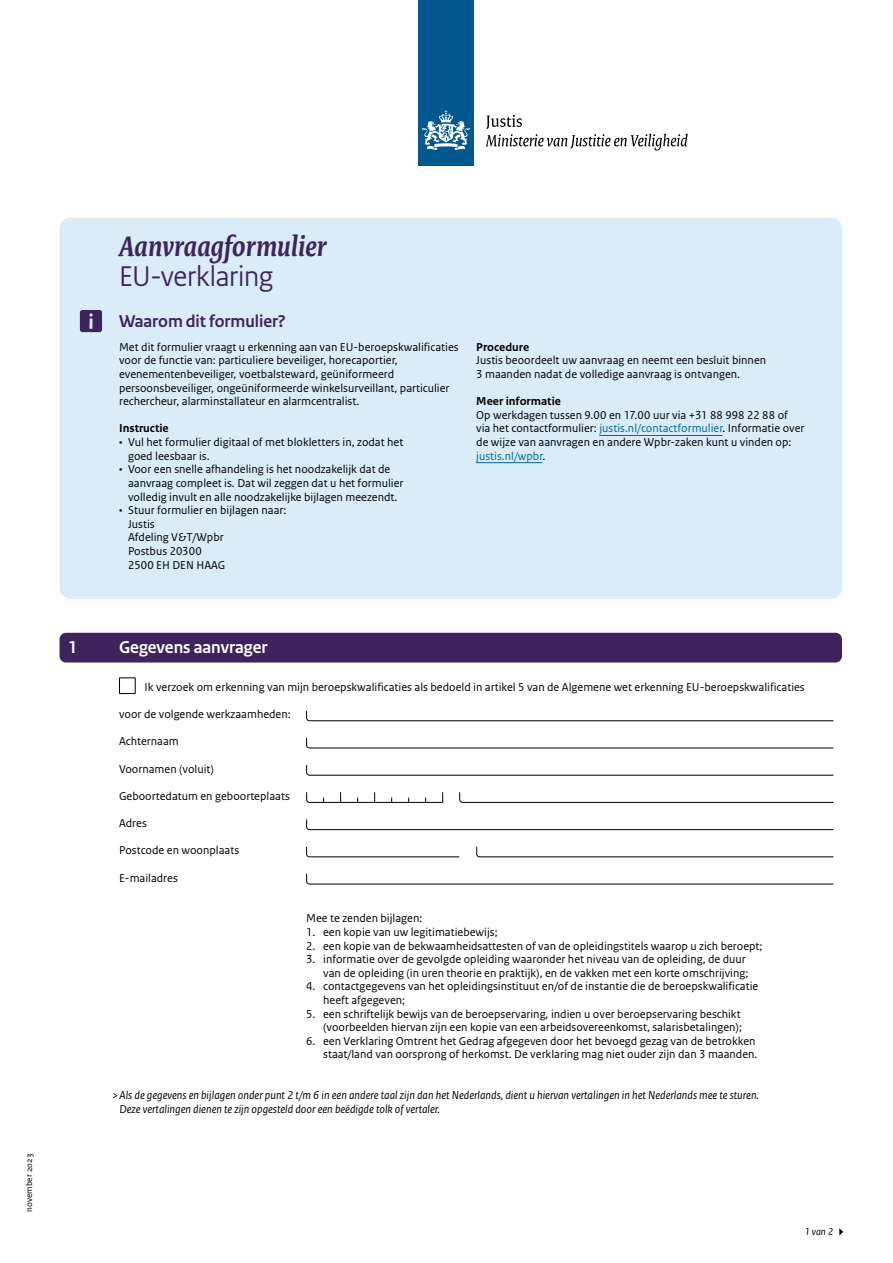
<style>
.page{position:relative;width:893px;height:1263px;background:#fff}
.page>*{position:absolute;margin:0;border:0;box-sizing:border-box;transform-origin:0 0}
.Titel_Regular{font:italic 700 30px/30px "Rijksoverheid Serif";letter-spacing:-.005em;color:#3e245d}
.Kop_Inspring{font:700 18px "Rijksoverheid Sans Heading";color:#3e245d}
.Kop_wit{font:700 18px "Rijksoverheid Sans Heading";color:#fff}
.Tekst_introductie_witregel{font:12px/13.6px "Rijksoverheid Sans Text";color:#000}
.Tekst_invulkaders{font:12px "Rijksoverheid Sans Text";color:#000}
.Tekst_invulkaders-2{font:italic 12px/13.6px "Rijksoverheid Sans Text";color:#000}
.Tekst_introductie{font:12px/13.6px "Rijksoverheid Sans Text";color:#000}
.Tekst_introductie_kop{font:700 12px "Rijksoverheid Sans Text";color:#000}
.t1{font:italic 10.5px "Rijksoverheid Sans Text";color:#000}
.Tekst_omschrijving{font:9px "Rijksoverheid Sans Text";color:#000}
.s1{font-family:"Rijksoverheid Sans Heading";font-weight:400;font-style:normal}
.s2{color:#01689b}
</style>
<div class="page">
<div style="left:418px;top:0;width:56px;height:166px;background:#00588e"></div>
<svg style="left:422px;top:110px;width:48px;height:40px"></svg>
<svg style="left:486px;top:115px;width:202px;height:35px"></svg>
<svg style="left:839px;top:1228px;width:4px;height:7px"></svg>
<div style="left:60px;top:218px;width:782px;height:381px;background:#d9ecf8;border-radius:11px"></div>
<hr style="left:599px;top:435px;width:123px;height:1px;background:#01689b">
<hr style="left:476px;top:462px;width:66px;height:1px;background:#01689b">
<div style="left:60px;top:633px;width:782px;height:29px;background:#3e245d;border-radius:6px"></div>
<svg style="left:80px;top:310px;width:22px;height:22px"></svg>
<svg style="left:113px;top:1093px;width:4px;height:5px"></svg>
<div style="left:119px;top:677px;width:17px;height:17px;border:1px solid #000"></div>
<svg style="left:306px;top:710px;width:528px;height:12px"></svg>
<svg style="left:306px;top:737px;width:528px;height:12px"></svg>
<svg style="left:306px;top:765px;width:528px;height:11px"></svg>
<svg style="left:306px;top:819px;width:528px;height:11px"></svg>
<svg style="left:476px;top:846px;width:358px;height:12px"></svg>
<svg style="left:459px;top:792px;width:375px;height:11px"></svg>
<svg style="left:306px;top:846px;width:154px;height:12px"></svg>
<svg style="left:306px;top:792px;width:137px;height:11px"></svg>
<svg style="left:306px;top:873px;width:528px;height:12px"></svg>
<p class="Tekst_omschrijving" style="left:24px;top:1212px;width:60px;rotate:-90deg">november 2023</p>
<h1 class="Titel_Regular" style="left:119px;top:231px;width:209px">Aanvraagformulier<br><span class="s1">EU-verklaring</span></h1>
<h2 class="Kop_Inspring" style="left:119px;top:311px;width:168px">Waarom dit formulier?</h2>
<p class="Tekst_introductie_witregel" style="left:119px;top:340px;width:341px">Met dit formulier vraagt u erkenning aan van EU-beroepskwalificaties voor de functie van: particuliere beveiliger, horecaportier, evenementenbeveiliger, voetbalsteward, geüniformeerd persoonsbeveiliger, ongeüniformeerde winkelsurveillant, particulier rechercheur, alarminstallateur en alarmcentralist.</p>
<h2 class="Tekst_introductie_kop" style="left:119px;top:422px;width:51px">Instructie</h2>
<p class="Tekst_introductie_witregel" style="left:128px;top:435px;width:277px;text-indent:-9px">• Vul het formulier digitaal of met blokletters in, zodat het goed leesbaar is.</p>
<p class="Tekst_introductie_witregel" style="left:128px;top:463px;width:277px;text-indent:-9px">• Voor een snelle afhandeling is het noodzakelijk dat de aanvraag compleet is. Dat wil zeggen dat u het formulier volledig invult en alle noodzakelijke bijlagen meezendt.</p>
<p class="Tekst_introductie_witregel" style="left:128px;top:503px;width:160px;text-indent:-9px">• Stuur formulier en bijlagen naar:<br>Justis<br>Afdeling V&amp;T/Wpbr<br>Postbus 20300<br>2500 EH DEN HAAG</p>
<h2 class="Tekst_introductie_kop" style="left:476px;top:340px;width:55px">Procedure</h2>
<p class="Tekst_introductie_witregel" style="left:476px;top:354px;width:291px">Justis beoordeelt uw aanvraag en neemt een besluit binnen<br>3 maanden nadat de volledige aanvraag is ontvangen.</p>
<h2 class="Tekst_introductie_kop" style="left:476px;top:395px;width:86px">Meer informatie</h2>
<p class="Tekst_introductie" style="left:476px;top:408px;width:330px">Op werkdagen tussen 9.00 en 17.00 uur via +31 88 998 22 88 of via het contactformulier: <span class="s2">justis.nl/contactformulier</span>. Informatie over de wijze van aanvragen en andere Wpbr-zaken kunt u vinden op: <span class="s2">justis.nl/wpbr</span>.</p>
<h2 class="Kop_wit" style="left:68px;top:637px;width:11px">1</h2>
<h2 class="Kop_wit" style="left:119px;top:637px;width:150px">Gegevens aanvrager</h2>
<p class="Tekst_invulkaders" style="left:145px;top:680px;width:662px">Ik verzoek om erkenning van mijn beroepskwalificaties als bedoeld in artikel 5 van de Algemene wet erkenning EU-beroepskwalificaties</p>
<p class="Tekst_invulkaders" style="left:119px;top:707px;width:173px">voor de volgende werkzaamheden:</p>
<p class="Tekst_invulkaders" style="left:119px;top:735px;width:61px">Achternaam</p>
<p class="Tekst_invulkaders" style="left:119px;top:762px;width:96px">Voornamen (voluit)</p>
<p class="Tekst_invulkaders" style="left:119px;top:789px;width:172px">Geboortedatum en geboorteplaats</p>
<p class="Tekst_invulkaders" style="left:119px;top:816px;width:29px">Adres</p>
<p class="Tekst_invulkaders" style="left:119px;top:843px;width:122px">Postcode en woonplaats</p>
<p class="Tekst_invulkaders" style="left:119px;top:871px;width:60px">E-mailadres</p>
<p class="Tekst_invulkaders" style="left:306px;top:911px;width:118px">Mee te zenden bijlagen:</p>
<p class="Tekst_introductie_witregel" style="left:306px;top:925px;width:193px">1. een kopie van uw legitimatiebewijs;</p>
<p class="Tekst_introductie_witregel" style="left:306px;top:939px;width:458px">2. een kopie van de bekwaamheidsattesten of van de opleidingstitels waarop u zich beroept;</p>
<p class="Tekst_introductie_witregel" style="left:306px;top:953px;width:444px;text-align:right">3. informatie over de gevolgde opleiding waaronder het niveau van de opleiding, de duur van de opleiding (in uren theorie en praktijk), en de vakken met een korte omschrijving;</p>
<p class="Tekst_introductie_witregel" style="left:323px;top:980px;width:437px;text-indent:-17px">4. contactgegevens van het opleidingsinstituut en/of de instantie die de beroepskwalificatie heeft afgegeven;</p>
<p class="Tekst_introductie_witregel" style="left:306px;top:1007px;width:437px;text-align:right">5. een schriftelijk bewijs van de beroepservaring, indien u over beroepservaring beschikt (voorbeelden hiervan zijn een kopie van een arbeidsovereenkomst, salarisbetalingen);</p>
<p class="Tekst_introductie_witregel" style="left:306px;top:1034px;width:453px;text-align:right">6. een Verklaring Omtrent het Gedrag afgegeven door het bevoegd gezag van de betrokken staat/land van oorsprong of herkomst. De verklaring mag niet ouder zijn dan 3 maanden.</p>
<p class="Tekst_invulkaders-2" style="left:119px;top:1089px;width:641px">Als de gegevens en bijlagen onder punt 2 t/m 6 in een andere taal zijn dan het Nederlands, dient u hiervan vertalingen in het Nederlands mee te sturen.<br>Deze vertalingen dienen te zijn opgesteld door een beëdigde tolk of vertaler.</p>
<p class="t1" style="left:804px;top:1226px;width:30px">1 van 2</p>
</div>
